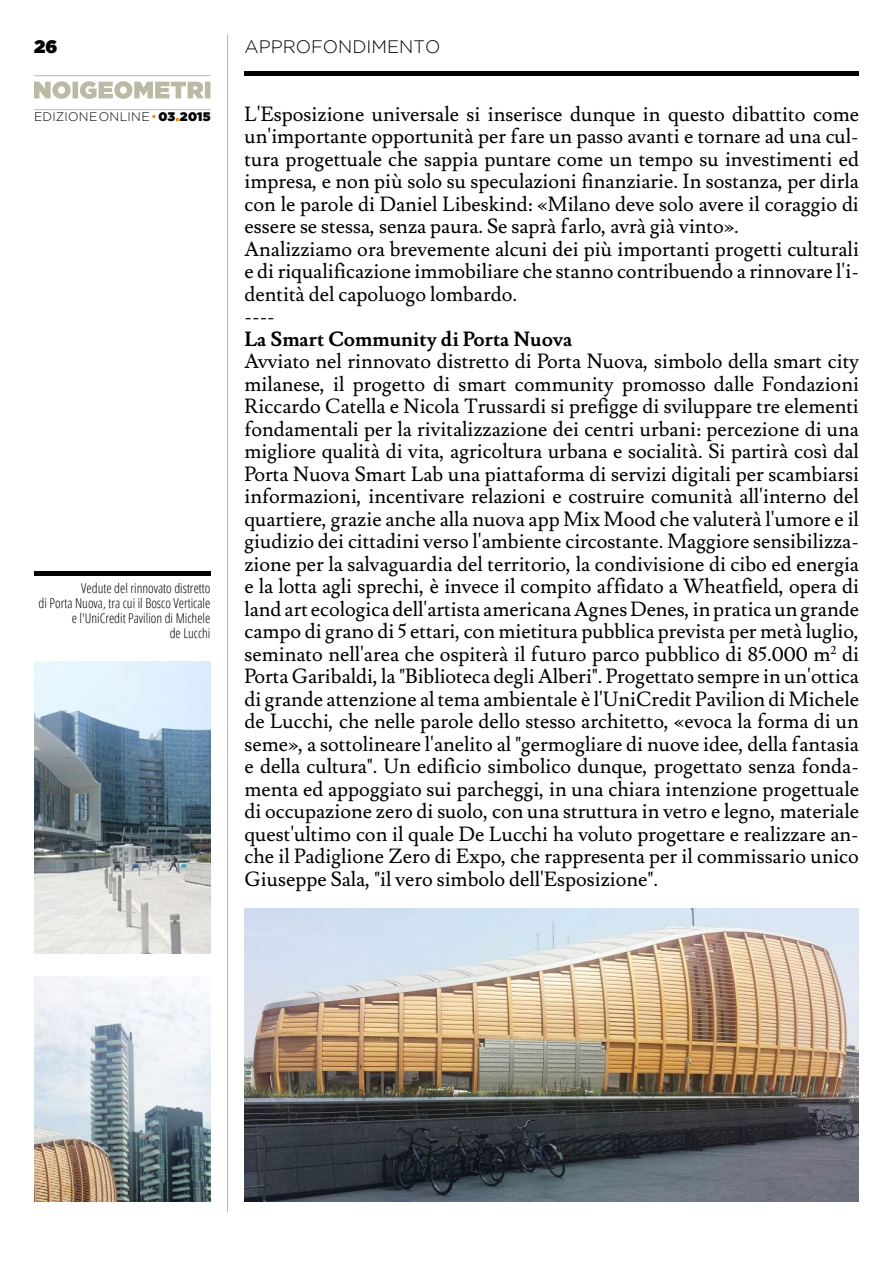
<style>
.page{position:relative;width:893px;height:1263px;background:#fff}
.page>*{position:absolute;margin:0;border:0;box-sizing:border-box;transform-origin:0 0}
.t1{font:20.25px/22.5px "Lusitana";color:#000}
.t2{font:700 20.25px "Lusitana";color:#000}
.t3{font:300 18px "Gotham";color:#000}
.t4{font:18px "Gotham Ultra";color:#000}
.t5{font:300 condensed 13.5px/15px "Open Sans";color:#000;text-align:right}
.t6{font:300 12.3px "Gotham";letter-spacing:.025em;color:#000}
.s1{color:#ee7f00}
.s2{font-family:"Gotham Ultra";font-weight:400}
.s3{font-family:"Gotham Ultra";font-weight:400;color:#ee7f00}
</style>
<div class="page">
<svg style="left:34px;top:81px;width:176px;height:18px"></svg>
<hr style="left:34px;top:109px;width:176px;height:1px;background:#bcbaa4">
<hr style="left:34px;top:75px;width:176px;height:1px;background:#bcbaa4">
<hr style="left:227px;top:34px;width:1px;height:1178px;background:#bcbaa4">
<hr style="left:244px;top:72px;width:615px;height:4px;background:#000">
<img style="left:244px;top:908px;width:615px;height:293px">
<img style="left:34px;top:976px;width:176px;height:225px">
<img style="left:34px;top:661px;width:176px;height:292px">
<hr style="left:34px;top:571px;width:176px;height:4px;background:#000">
<p class="t4" style="left:34px;top:37px;width:25px">26</p>
<p class="t6" style="left:34px;top:110px;width:178px">EDIZIONE ONLINE <span class="s1">•</span><span class="s2">03</span><span class="s3">.</span><span class="s2">2015</span></p>
<p class="t5" style="left:39px;top:581px;width:173px">Vedute del rinnovato distretto<br>di Porta Nuova, tra cui il Bosco Verticale e l'UniCredit Pavilion di Michele<br>de Lucchi</p>
<p class="t3" style="left:244px;top:37px;width:197px">APPROFONDIMENTO</p>
<p class="t1" style="left:244px;top:104px;width:616px">L'Esposizione universale si inserisce dunque in questo dibattito come un'importante opportunità per fare un passo avanti e tornare ad una cul&shy;tura progettuale che sappia puntare come un tempo su investimenti ed impresa, e non più solo su speculazioni finanziarie. In sostanza, per dirla con le parole di Daniel Libeskind: «Milano deve solo avere il coraggio di essere se stessa, senza paura. Se saprà farlo, avrà già vinto».<br>Analizziamo ora brevemente alcuni dei più importanti progetti culturali e di riqualificazione immobiliare che stanno contribuendo a rinnovare l'i&shy;dentità del capoluogo lombardo.<br>----</p>
<p class="t2" style="left:244px;top:327px;width:329px">La Smart Community di Porta Nuova</p>
<p class="t1" style="left:244px;top:351px;width:616px;text-align:justify">Avviato nel rinnovato distretto di Porta Nuova, simbolo della smart city milanese, il progetto di smart community promosso dalle Fondazioni Riccardo Catella e Nicola Trussardi si prefigge di sviluppare tre elementi fondamentali per la rivitalizzazione dei centri urbani: percezione di una migliore qualità di vita, agricoltura urbana e socialità. Si partirà così dal Porta Nuova Smart Lab una piattaforma di servizi digitali per scambiarsi informazioni, incentivare relazioni e costruire comunità all'interno del quartiere, grazie anche alla nuova app Mix Mood che valuterà l'umore e il giudizio dei cittadini verso l'ambiente circostante. Maggiore sensibilizza&shy;zione per la salvaguardia del territorio, la condivisione di cibo ed energia e la lotta agli sprechi, è invece il compito affidato a Wheatfield, opera di land art ecologica dell'artista americana Agnes Denes, in pratica un grande campo di grano di 5 ettari, con mietitura pubblica prevista per metà luglio, seminato nell'area che ospiterà il futuro parco pubblico di 85.000 m<sup>2</sup> di Porta Garibaldi, la "Biblioteca degli Alberi". Progettato sempre in un'ottica di grande attenzione al tema ambientale è l'UniCredit Pavilion di Michele de Lucchi, che nelle parole dello stesso architetto, «evoca la forma di un seme», a sottolineare l'anelito al "germogliare di nuove idee, della fantasia e della cultura". Un edificio simbolico dunque, progettato senza fonda&shy;menta ed appoggiato sui parcheggi, in una chiara intenzione progettuale di occupazione zero di suolo, con una struttura in vetro e legno, materiale quest'ultimo con il quale De Lucchi ha voluto progettare e realizzare an&shy;che il Padiglione Zero di Expo, che rappresenta per il commissario unico Giuseppe Sala, "il vero simbolo dell'Esposizione".</p>
</div>
